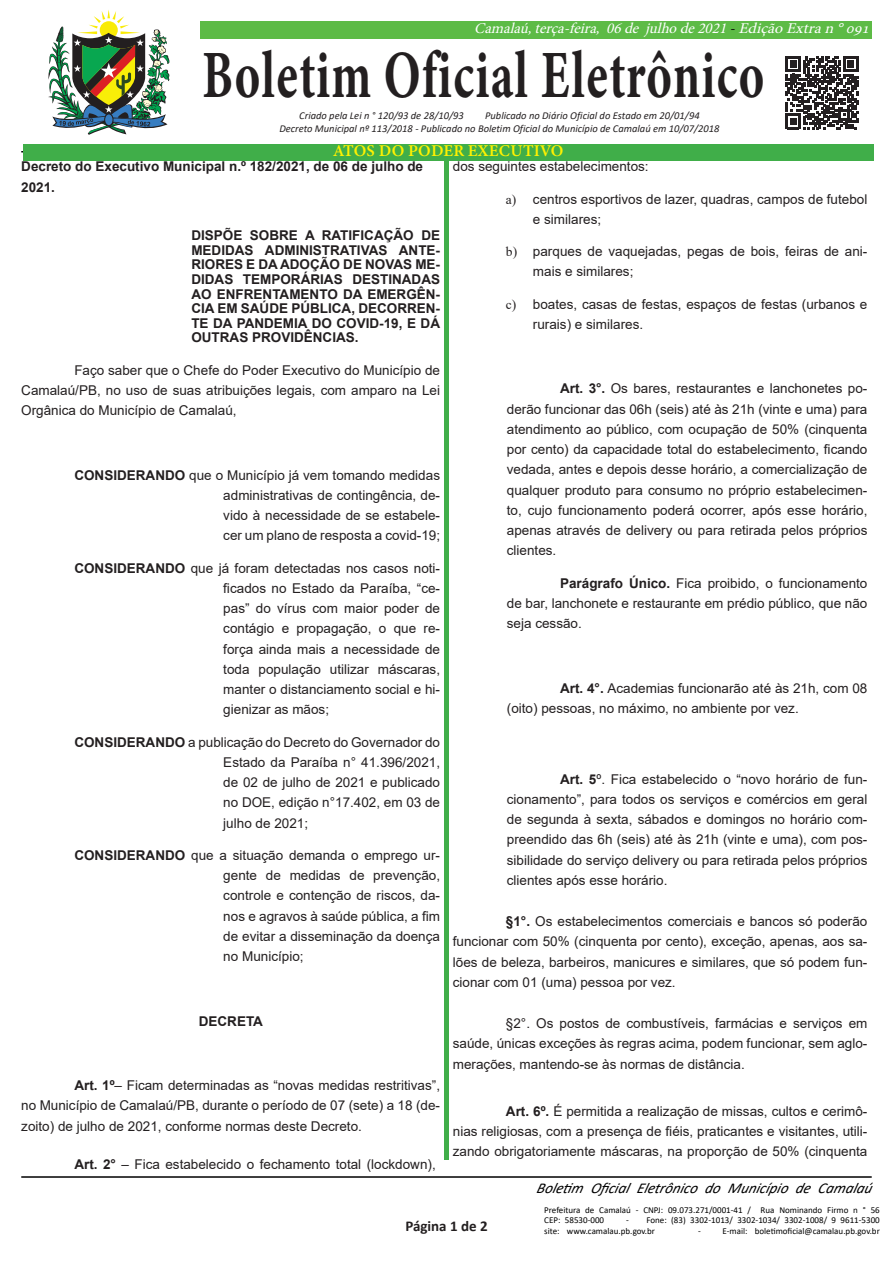
<style>
.page{position:relative;width:893px;height:1263px;background:#fff}
.page>*{position:absolute;margin:0;border:0;box-sizing:border-box;transform-origin:0 0}
.t1{font:67.65px "Minion Variable Concept";letter-spacing:.025em;color:#231f20;scale:.71 1}
.t2{font:16.5px "Minion Variable Concept";letter-spacing:.01em;color:#fff101}
.t3{font:italic 15px "Minion Pro";color:#fff}
.t4{font:italic 15px "Calibri";color:#000}
.t5{font:700 15px "Calibri";color:#231f20}
.List_Paragraph{font:13.5px/20.2px "Arial";color:#231f20;text-align:justify}
.No_Spacing{font:700 13.5px/14.5px "Arial";color:#231f20}
.t6{font:italic 10.5px "Calibri";color:#231f20}
.t7{font:9px/10.5px "Calibri";color:#000}
.s1{color:#000}
.s2{font-family:"Times New Roman"}
.s3{font-weight:700}
</style>
<div class="page">
<div style="left:21px;top:21px;width:851px;height:17px;background:#5dbb46"></div>
<hr style="left:21px;top:1176px;width:851px;height:2px;background:#000">
<div style="left:444px;top:48px;width:5px;height:1112px;background:#40ae49"></div>
<div style="left:19px;top:9px;width:181px;height:132px;background:#fff"></div>
<div style="left:425px;top:40px;width:38px;height:121px;background:#fff"></div>
<hr style="left:21px;top:151px;width:851px;height:1px;background:#000">
<svg style="left:48px;top:10px;width:122px;height:125px"></svg>
<svg style="left:104px;top:113px;width:10px;height:14px"></svg>
<div style="left:105px;top:114px;width:8px;height:11px;background:#377dc1;border-radius:50%"></div>
<div style="left:23px;top:144px;width:851px;height:17px;background:#40ae49"></div>
<svg style="left:786px;top:56px;width:72px;height:73px"></svg>
<p class="t3" style="left:474px;top:18px;width:402px">Camalaú,terça-feira, 06de julhode2021<span class="s1">-</span>EdiçãoExtran°091</p>
<p class="t1" style="left:202px;top:28px;width:793px">Boletim Oficial Eletrônico</p>
<p class="t6" style="left:299px;top:108px;width:166px">Criado pela Lei n ° 120/93 de 28/10/93</p>
<p class="t6" style="left:485px;top:108px;width:216px">Publicado no Diário Oficial do Estado em 20/01/94</p>
<p class="t6" style="left:279px;top:121px;width:442px">Decreto Municipal nº 113/2018 - Publicado no Boletim Oficial do Município de Camalaú em 10/07/2018</p>
<p class="t2" style="left:334px;top:139px;width:231px">ATOS DO PODER EXECUTIVO</p>
<p class="No_Spacing" style="left:21px;top:157px;width:403px;line-height:20.2px">Decreto do Executivo Municipal n.º 182/2021, de 06 de julho de<br>2021.</p>
<p class="No_Spacing" style="left:191px;top:228px;width:250px;text-align:justify">DISPÕE SOBRE A RATIFICAÇÃO DE MEDIDAS ADMINISTRATIVAS ANTE-RIORES E DA ADOÇÃO DE NOVAS ME-DIDAS TEMPORÁRIAS DESTINADAS AO ENFRENTAMENTO DA EMERGÊN-CIA EM SAÚDE PÚBLICA, DECORREN-TE DA PANDEMIA DO COVID-19, E DÁ OUTRAS PROVIDÊNCIAS.</p>
<p class="List_Paragraph" style="left:21px;top:360px;width:420px;text-indent:53px">Faço saber que o Chefe do Poder Executivo do Município de Camalaú/PB, no uso de suas atribuições legais, com amparo na Lei Orgânica do Município de Camalaú,</p>
<p class="List_Paragraph" style="left:453px;top:156px;width:197px">dos seguintes estabelecimentos:</p>
<p class="List_Paragraph" style="left:533px;top:189px;width:336px;text-indent:-27px"><span class="s2">a)</span> centros esportivos de lazer, quadras, campos de futebol e similares;</p>
<p class="List_Paragraph" style="left:533px;top:241px;width:336px;text-indent:-27px"><span class="s2">b)</span> parques de vaquejadas, pegas de bois, feiras de ani&shy;mais e similares;</p>
<p class="List_Paragraph" style="left:533px;top:294px;width:336px;text-indent:-27px"><span class="s2">c)</span> boates, casas de festas, espaços de festas (urbanos e rurais) e similares.</p>
<p class="List_Paragraph" style="left:507px;top:378px;width:362px;text-indent:53px"><span class="s3">Art. 3°.</span> Os bares, restaurantes e lanchonetes po&shy;derão funcionar das 06h (seis) até às 21h (vinte e uma) para atendimento ao público, com ocupação de 50% (cinquenta por cento) da capacidade total do estabelecimento, ficando vedada, antes e depois desse horário, a comercialização de qualquer produto para consumo no próprio estabelecimen&shy;to, cujo funcionamento poderá ocorrer, após esse horário, apenas através de delivery ou para retirada pelos próprios clientes.</p>
<p class="List_Paragraph" style="left:507px;top:573px;width:362px;text-indent:53px"><span class="s3">Parágrafo Único.</span> Fica proibido, o funcionamento de bar, lanchonete e restaurante em prédio público, que não seja cessão.</p>
<p class="List_Paragraph" style="left:223px;top:465px;width:218px;text-indent:-149px"><span class="s3">CONSIDERANDO</span> que o Município já vem tomando medidas administrativas de contingência, de&shy;vido à necessidade de se estabele&shy;cer um plano de resposta a covid-19;</p>
<p class="List_Paragraph" style="left:223px;top:558px;width:218px;text-indent:-149px"><span class="s3">CONSIDERANDO</span> que já foram detectadas nos casos noti&shy;ficados no Estado da Paraíba, “ce&shy;pas” do vírus com maior poder de contágio e propagação, o que re&shy;força ainda mais a necessidade de toda população utilizar máscaras, manter o distanciamento social e hi&shy;gienizar as mãos;</p>
<p class="List_Paragraph" style="left:223px;top:732px;width:218px;text-indent:-149px"><span class="s3">CONSIDERANDO</span> a publicação do Decreto do Governador do Estado da Paraíba n° 41.396/2021, de 02 de julho de 2021 e publicado no DOE, edição n°17.402, em 03 de julho de 2021;</p>
<p class="List_Paragraph" style="left:223px;top:845px;width:218px;text-indent:-149px"><span class="s3">CONSIDERANDO</span> que a situação demanda o emprego ur&shy;gente de medidas de prevenção, controle e contenção de riscos, da&shy;nos e agravos à saúde pública, a fim de evitar a disseminação da doença no Município;</p>
<p class="List_Paragraph" style="left:507px;top:678px;width:362px;text-indent:53px"><span class="s3">Art. 4°.</span> Academias funcionarão até às 21h, com 08 (oito) pessoas, no máximo, no ambiente por vez.</p>
<p class="List_Paragraph" style="left:507px;top:768px;width:362px;text-indent:53px"><span class="s3">Art. 5</span>º. Fica estabelecido o “novo horário de fun&shy;cionamento”, para todos os serviços e comércios em geral de segunda à sexta, sábados e domingos no horário com&shy;preendido das 6h (seis) até às 21h (vinte e uma), com pos&shy;sibilidade do serviço delivery ou para retirada pelos próprios clientes após esse horário.</p>
<p class="List_Paragraph" style="left:453px;top:911px;width:416px;text-indent:53px"><span class="s3">§1°.</span> Os estabelecimentos comerciais e bancos só poderão funcionar com 50% (cinquenta por cento), exceção, apenas, aos sa&shy;lões de beleza, barbeiros, manicures e similares, que só podem fun&shy;cionar com 01 (uma) pessoa por vez.</p>
<p class="List_Paragraph" style="left:453px;top:1013px;width:416px;text-indent:53px">§2°. Os postos de combustíveis, farmácias e serviços em saúde, únicas exceções às regras acima, podem funcionar, sem aglo&shy;merações, mantendo-se às normas de distância.</p>
<p class="List_Paragraph" style="left:453px;top:1101px;width:416px;text-indent:53px"><span class="s3">Art. 6º.</span> É permitida a realização de missas, cultos e cerimô&shy;nias religiosas, com a presença de fiéis, praticantes e visitantes, utili&shy;zando obrigatoriamente máscaras, na proporção de 50% (cinquenta</p>
<p class="No_Spacing" style="left:199px;top:1014px;width:66px">DECRETA</p>
<p class="List_Paragraph" style="left:21px;top:1075px;width:420px;text-indent:53px"><span class="s3">Art. 1º</span>– Ficam determinadas as “novas medidas restritivas”, no Município de Camalaú/PB, durante o período de 07 (sete) a 18 (de&shy;zoito) de julho de 2021, conforme normas deste Decreto.</p>
<p class="List_Paragraph" style="left:74px;top:1154px;width:363px"><span class="s3">Art. 2°</span> – Fica estabelecido o fechamento total (lockdown),</p>
<p class="t5" style="left:405px;top:1215px;width:84px">Página 1 de 2</p>
<p class="t4" style="left:536px;top:1178px;width:342px">Boletim Oficial Eletrônico do Município de Camalaú</p>
<p class="t7" style="left:544px;top:1204px;width:337px">Prefeitura de Camalaú - CNPJ: 09.073.271/0001-41 / Rua Nominando Firmo n ° 56<br>CEP: 58530-000</p>
<p class="t7" style="left:544px;top:1214px;width:337px;text-indent:82px">- Fone: (83) 3302-1013/ 3302-1034/ 3302-1008/ 9 9611-5300 site: www.camalau.pb.gov.br</p>
<p class="t7" style="left:698px;top:1225px;width:183px">- E-mail: boletimoficial@camalau.pb.gov.br</p>
</div>
